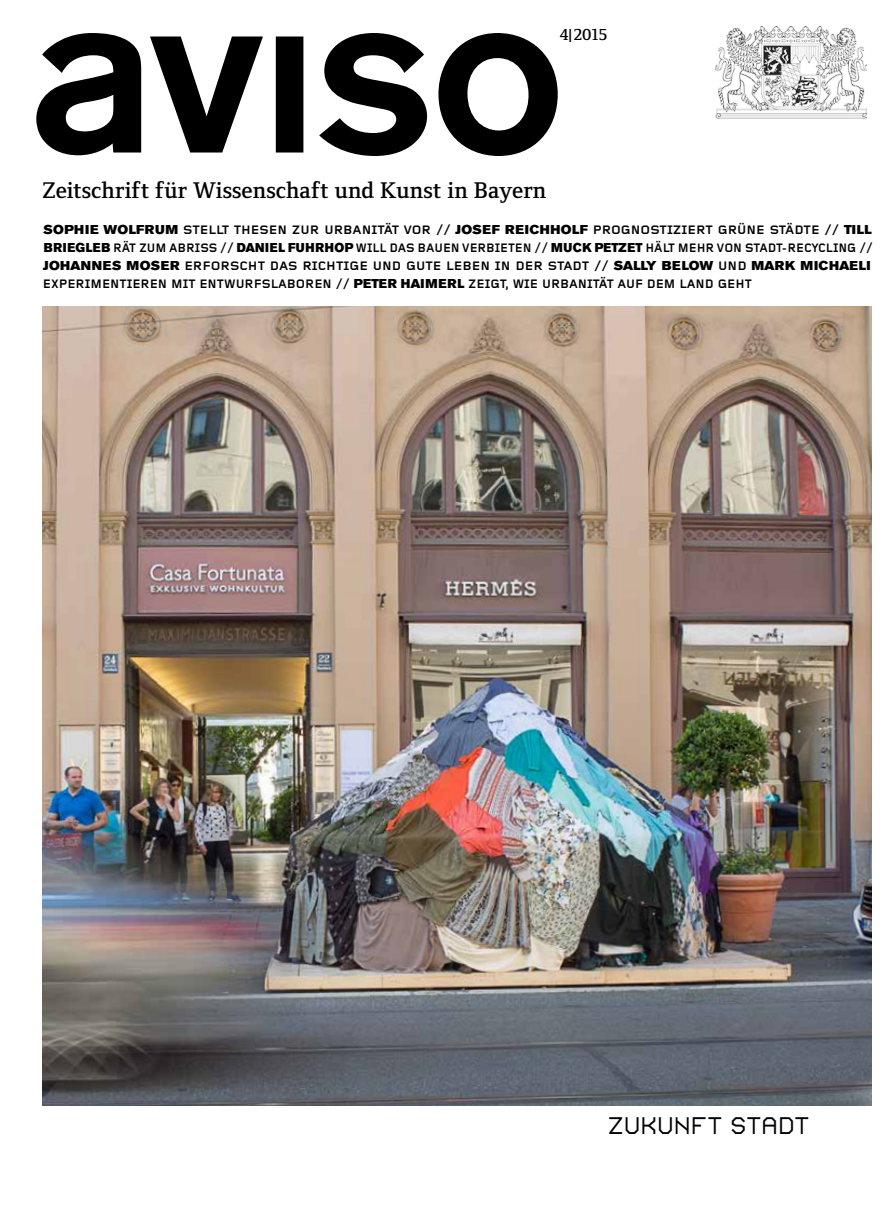
<style>
.page{position:relative;width:893px;height:1212px;background:#fff}
.page>*{position:absolute;margin:0;border:0;box-sizing:border-box;transform-origin:0 0}
.t1{font:600 23.4px "Foundry Form Serif";letter-spacing:.005em;color:#000}
.t2{font:21px "Vectrex Small";letter-spacing:-.005em;color:#000}
.t3{font:600 16.5px "Foundry Form Serif";color:#000}
.t4{font:700 12.75px/18px "Foundry Gridnik";color:#000;scale:1.04 1}
.s1{font-family:"Akzidenz Grotesk BE Super";font-weight:400}
</style>
<div class="page">
<svg style="left:36px;top:33px;width:522px;height:123px;fill:#000"></svg>
<img style="left:715px;top:26px;width:151px;height:92px">
<img style="left:43px;top:307px;width:829px;height:799px">
<p class="t3" style="left:560px;top:25px;width:49px">4|2015</p>
<h1 class="t1" style="left:43px;top:177px;width:505px">Zeitschrift für Wissenschaft und Kunst in Bayern</h1>
<p class="t4" style="left:43px;top:221px;width:799px"><span class="s1">SOPHIE WOLFRUM</span> STELLT THESEN ZUR URBANITÄT VOR // <span class="s1">JOSEF REICHHOLF</span> PROGNOSTIZIERT GRÜNE STÄDTE // <span class="s1">TILL BRIEGLEB</span> RÄT ZUM ABRISS // <span class="s1">DANIEL FUHRHOP</span> WILL DAS BAUEN VERBIETEN // <span class="s1">MUCK PETZET</span> HÄLT MEHR VON STADT-RECYCLING // <span class="s1">JOHANNES MOSER</span> ERFORSCHT DAS RICHTIGE UND GUTE LEBEN IN DER STADT // <span class="s1">SALLY BELOW</span> UND <span class="s1">MARK MICHAELI </span>EXPERIMENTIEREN MIT ENTWURFSLABOREN // <span class="s1">PETER HAIMERL</span> ZEIGT, WIE URBANITÄT AUF DEM LAND GEHT</p>
<h2 class="t2" style="left:608px;top:1111px;width:203px">ZUKUNFT STADT</h2>
</div>
